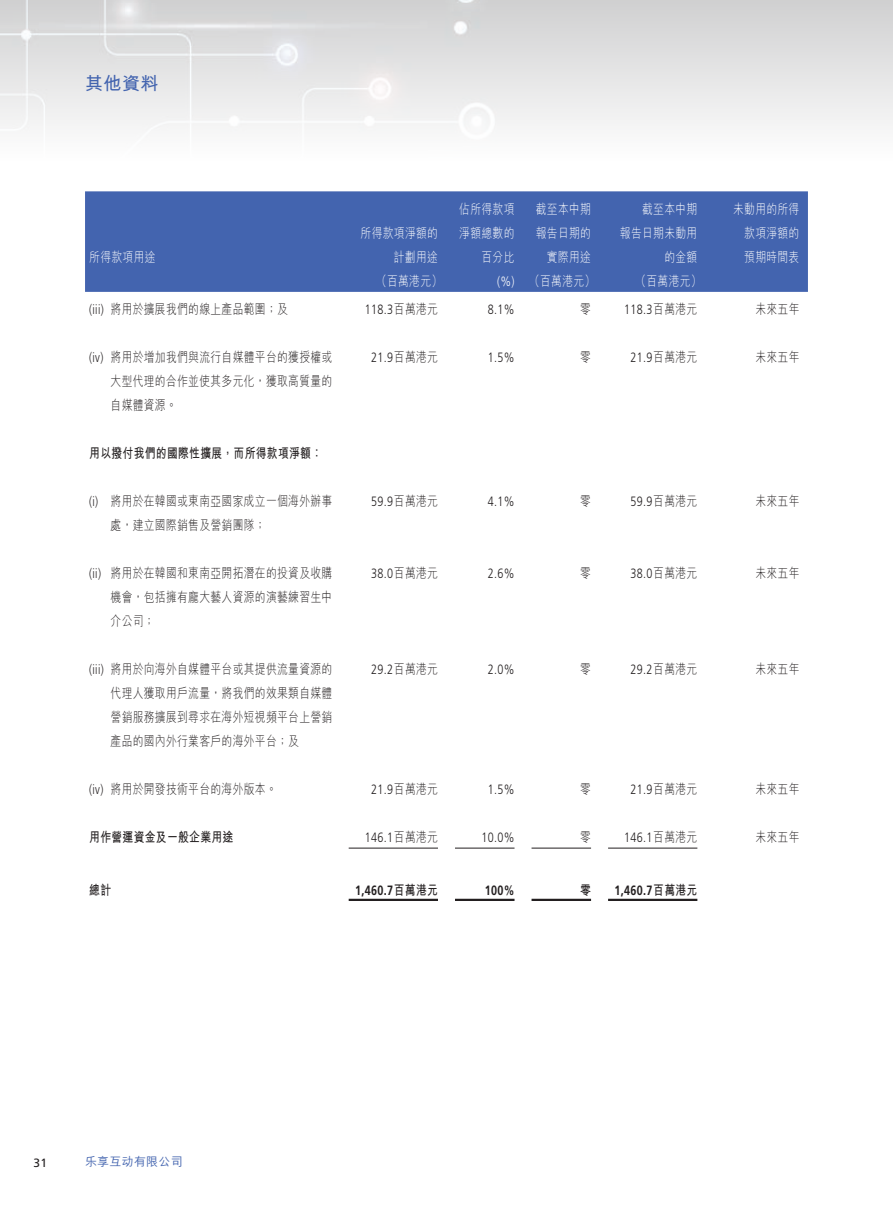
<style>
.page{position:relative;width:893px;height:1212px;background:#fff}
.page>*{position:absolute;margin:0;border:0;box-sizing:border-box;transform-origin:0 0}
.t1{font:700 18px "M Hei HK";color:#4364af}
.t2{font:300 13.5px/24px "M Hei HK";letter-spacing:.03em;color:#231f20;scale:.8 1}
.t3{font:300 13.5px "Frutiger LT Std";letter-spacing:.03em;color:#231f20;scale:.8 1}
.t4{font:300 13.5px/24px "M Hei HK";letter-spacing:.03em;color:#fff;text-align:right;scale:.8 1}
.t5{font:700 13.5px "M Hei HK";letter-spacing:.03em;color:#231f20;scale:.8 1}
.t6{font:700 13.5px "Frutiger LT Std";letter-spacing:.03em;color:#231f20;scale:.8 1}
.t7{font:500 12px "M Hei HKS";letter-spacing:.02em;color:#4364af}
.t8{font:12px "Frutiger LT Std";color:#231f20}
.s1{font-family:"Frutiger LT Std"}
.s2{font-family:"M Hei HK"}
</style>
<div class="page">
<div style="left:85px;top:191px;width:723px;height:101px;background:#4364af"></div>
<hr style="left:349px;top:848px;width:89px;height:1px;background:#231f20">
<hr style="left:455px;top:848px;width:59px;height:1px;background:#231f20">
<hr style="left:531px;top:848px;width:60px;height:1px;background:#231f20">
<hr style="left:608px;top:848px;width:89px;height:1px;background:#231f20">
<hr style="left:349px;top:899px;width:89px;height:2px;background:#231f20">
<hr style="left:455px;top:899px;width:59px;height:2px;background:#231f20">
<hr style="left:531px;top:899px;width:60px;height:2px;background:#231f20">
<hr style="left:608px;top:899px;width:89px;height:2px;background:#231f20">
<h1 class="t1" style="left:85px;top:71px;width:75px">其他資料</h1>
<p class="t4" style="left:89px;top:244px;width:84px">所得款項用途</p>
<p class="t3" style="left:89px;top:302px;width:20px">(iii)</p>
<p class="t2" style="left:111px;top:297px;width:223px">將用於擴展我們的線上產品範圍；及</p>
<p class="t3" style="left:89px;top:350px;width:19px">i v( )</p>
<p class="t2" style="left:111px;top:345px;width:279px">將用於增加我們與流行自媒體平台的獲授權或</p>
<p class="t2" style="left:111px;top:369px;width:279px">大型代理的合作並使其多元化，獲取高質量的自媒體資源。</p>
<p class="t5" style="left:89px;top:443px;width:293px">用以撥付我們的國際性擴展，而所得款項淨額：</p>
<p class="t2" style="left:111px;top:489px;width:279px">將用於在韓國或東南亞國家成立一個海外辦事</p>
<p class="t3" style="left:89px;top:494px;width:13px">) i(</p>
<p class="t2" style="left:111px;top:513px;width:195px">處，建立國際銷售及營銷團隊;</p>
<p class="t3" style="left:89px;top:566px;width:16px">i i( )</p>
<p class="t2" style="left:111px;top:561px;width:279px">將用於在韓國和東南亞開拓潛在的投資及收購</p>
<p class="t2" style="left:111px;top:585px;width:279px">機會，包括擁有龐大藝人資源的演藝練習生中介公司;</p>
<p class="t3" style="left:89px;top:662px;width:20px">(iii)</p>
<p class="t2" style="left:111px;top:657px;width:279px">將用於向海外自媒體平台或其提供流量資源的</p>
<p class="t2" style="left:111px;top:681px;width:279px;text-align:justify">代理人獲取用戶流量，將我們的效果類自媒體營銷服務擴展到尋求在海外短視頻平台上營銷產品的國內外行業客戶的海外平台；及</p>
<p class="t3" style="left:89px;top:782px;width:19px">i v( )</p>
<p class="t2" style="left:111px;top:777px;width:209px">將用於開發技術平台的海外版本。</p>
<p class="t5" style="left:89px;top:827px;width:182px">用作營運資金及一般企業用途</p>
<p class="t5" style="left:89px;top:880px;width:29px">總計</p>
<p class="t4" style="left:361px;top:220px;width:98px">所得款項淨額的計劃用途</p>
<p class="t4" style="left:376px;top:268px;width:84px">（百萬港元）</p>
<p class="t4" style="left:459px;top:196px;width:71px">佔所得款項淨額總數的百分比</p>
<p class="t4" style="left:536px;top:196px;width:71px">截至本中期報告日期的實際用途</p>
<p class="t4" style="left:620px;top:196px;width:98px">截至本中期<br>報告日期未動用的金額</p>
<p class="t4" style="left:744px;top:196px;width:71px;text-align:justify;text-indent:-11px">未動用的所得款項淨額的預期時間表</p>
<p class="t4" style="left:635px;top:268px;width:84px">（百萬港元(</p>
<p class="t4" style="left:497px;top:268px;width:124px"><span class="s1">(%)</span> （百萬港元）</p>
<p class="t3" style="left:365px;top:302px;width:93px">118.3<span class="s2">百萬港元</span></p>
<p class="t3" style="left:488px;top:302px;width:35px">8.1%</p>
<p class="t2" style="left:580px;top:297px;width:15px">零</p>
<p class="t3" style="left:624px;top:302px;width:93px">118.3<span class="s2">百萬港元</span></p>
<p class="t2" style="left:755px;top:297px;width:57px">未來五年</p>
<p class="t3" style="left:371px;top:350px;width:85px">21.9<span class="s2">百萬港元</span></p>
<p class="t3" style="left:488px;top:350px;width:35px">1.5%</p>
<p class="t2" style="left:580px;top:345px;width:15px">零</p>
<p class="t3" style="left:630px;top:350px;width:85px">21.9<span class="s2">百萬港元</span></p>
<p class="t2" style="left:755px;top:345px;width:57px">未來五年</p>
<p class="t3" style="left:371px;top:494px;width:85px">59.9<span class="s2">百萬港元</span></p>
<p class="t3" style="left:488px;top:494px;width:35px">4.1%</p>
<p class="t2" style="left:580px;top:489px;width:15px">零</p>
<p class="t3" style="left:630px;top:494px;width:85px">59.9<span class="s2">百萬港元</span></p>
<p class="t2" style="left:755px;top:489px;width:57px">未來五年</p>
<p class="t3" style="left:371px;top:566px;width:85px">38.0<span class="s2">百萬港元</span></p>
<p class="t3" style="left:488px;top:566px;width:35px">2.6%</p>
<p class="t2" style="left:580px;top:561px;width:15px">零</p>
<p class="t3" style="left:630px;top:566px;width:85px">38.0<span class="s2">百萬港元</span></p>
<p class="t2" style="left:755px;top:561px;width:57px">未來五年</p>
<p class="t3" style="left:371px;top:662px;width:85px">29.2<span class="s2">百萬港元</span></p>
<p class="t3" style="left:488px;top:662px;width:35px">2.0%</p>
<p class="t2" style="left:580px;top:657px;width:15px">零</p>
<p class="t3" style="left:630px;top:662px;width:85px">29.2<span class="s2">百萬港元</span></p>
<p class="t2" style="left:755px;top:657px;width:57px">未來五年</p>
<p class="t3" style="left:371px;top:782px;width:85px">21.9<span class="s2">百萬港元</span></p>
<p class="t3" style="left:488px;top:782px;width:35px">1.5%</p>
<p class="t2" style="left:580px;top:777px;width:15px">零</p>
<p class="t3" style="left:630px;top:782px;width:85px">21.9<span class="s2">百萬港元</span></p>
<p class="t2" style="left:755px;top:777px;width:57px">未來五年</p>
<p class="t3" style="left:365px;top:830px;width:93px">146.1<span class="s2">百萬港元</span></p>
<p class="t3" style="left:481px;top:830px;width:43px">10.0%</p>
<p class="t2" style="left:580px;top:825px;width:15px">零</p>
<p class="t3" style="left:624px;top:830px;width:93px">146.1<span class="s2">百萬港元</span></p>
<p class="t2" style="left:755px;top:825px;width:57px">未來五年</p>
<p class="t6" style="left:355px;top:882px;width:105px">1,460.7<span class="s2">百萬港元</span></p>
<p class="t6" style="left:485px;top:882px;width:39px">100%</p>
<p class="t5" style="left:580px;top:880px;width:15px">零</p>
<p class="t6" style="left:615px;top:882px;width:105px">1,460.7<span class="s2">百萬港元</span></p>
<p class="t8" style="left:34px;top:1155px;width:15px">31</p>
<p class="t7" style="left:85px;top:1153px;width:99px">樂享互動有限公司</p>
</div>
